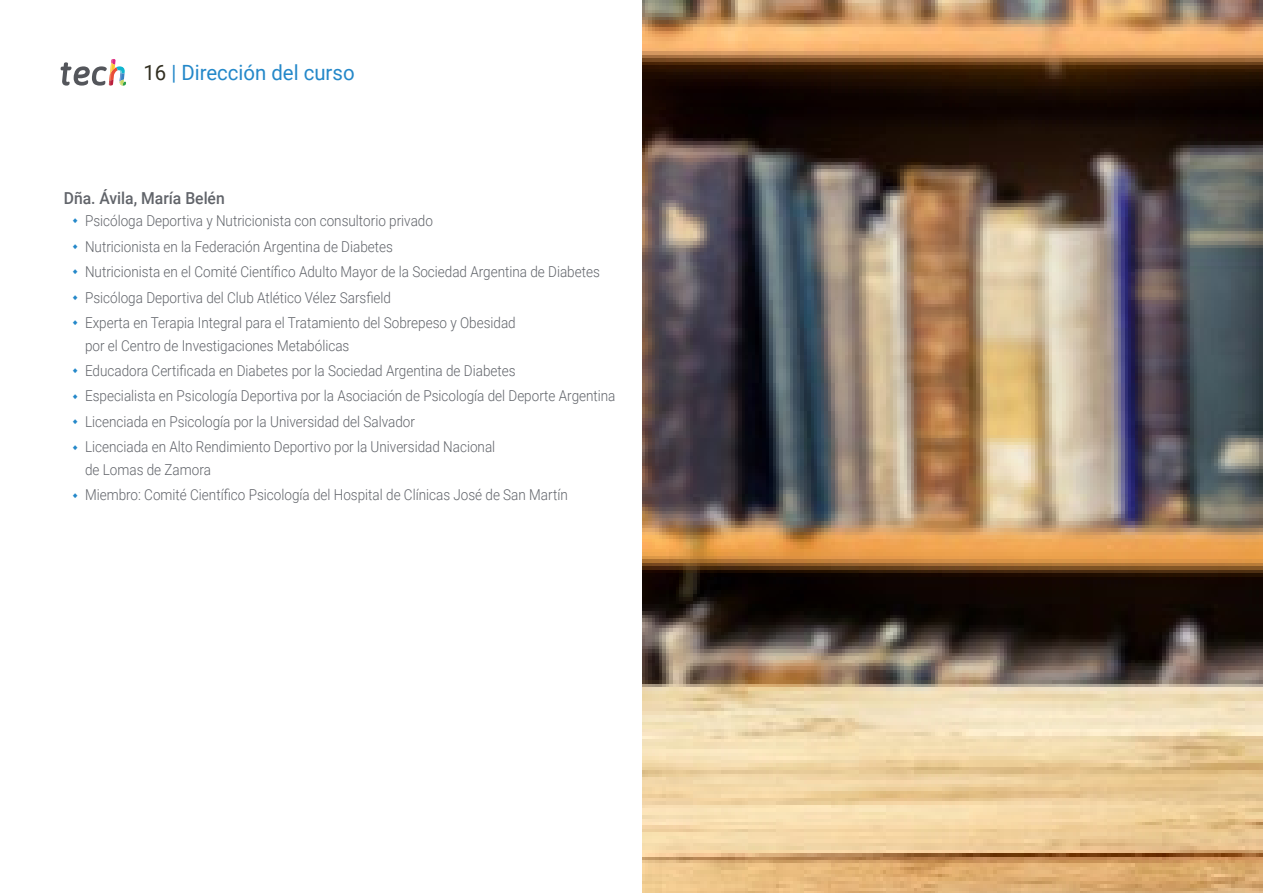
<style>
.page{position:relative;width:1263px;height:893px;background:#fff}
.page>*{position:absolute;margin:0;border:0;box-sizing:border-box;transform-origin:0 0}
.t1{font:21px "Roboto";color:#2488c9}
.t2{font:500 16.5px "Roboto";color:#61646a;scale:.95 1}
.t3{font:300 15px/25.5px "Roboto";color:#61646a;scale:.9 1}
.s1{color:#312e20}
</style>
<div class="page">
<img style="left:642px;top:0;width:621px;height:893px">
<svg style="left:61px;top:59px;width:65px;height:27px"></svg>
<h1 class="t1" style="left:144px;top:57px;width:213px"><span class="s1">16</span> | Dirección del curso</h1>
<p class="t2" style="left:64px;top:186px;width:171px">Dña. Ávila, María Belén</p>
<p class="t3" style="left:85px;top:207px;width:573px">Psicóloga Deportiva y Nutricionista con consultorio privado<br>Nutricionista en la Federación Argentina de Diabetes<br>Nutricionista en el Comité Científico Adulto Mayor de la Sociedad Argentina de Diabetes Psicóloga Deportiva del Club Atlético Vélez Sarsfield<br>Experta en Terapia Integral para el Tratamiento del Sobrepeso y Obesidad</p>
<p class="t3" style="left:85px;top:332px;width:591px">por el Centro de Investigaciones Metabólicas<br>Educadora Certificada en Diabetes por la Sociedad Argentina de Diabetes<br>Especialista en Psicología Deportiva por la Asociación de Psicología del Deporte Argentina Licenciada en Psicología por la Universidad del Salvador<br>Licenciada en Alto Rendimiento Deportivo por la Universidad Nacional</p>
<p class="t3" style="left:85px;top:456px;width:538px">de Lomas de Zamora<br>Miembro: Comité Científico Psicología del Hospital de Clínicas José de San Martín</p>
</div>
